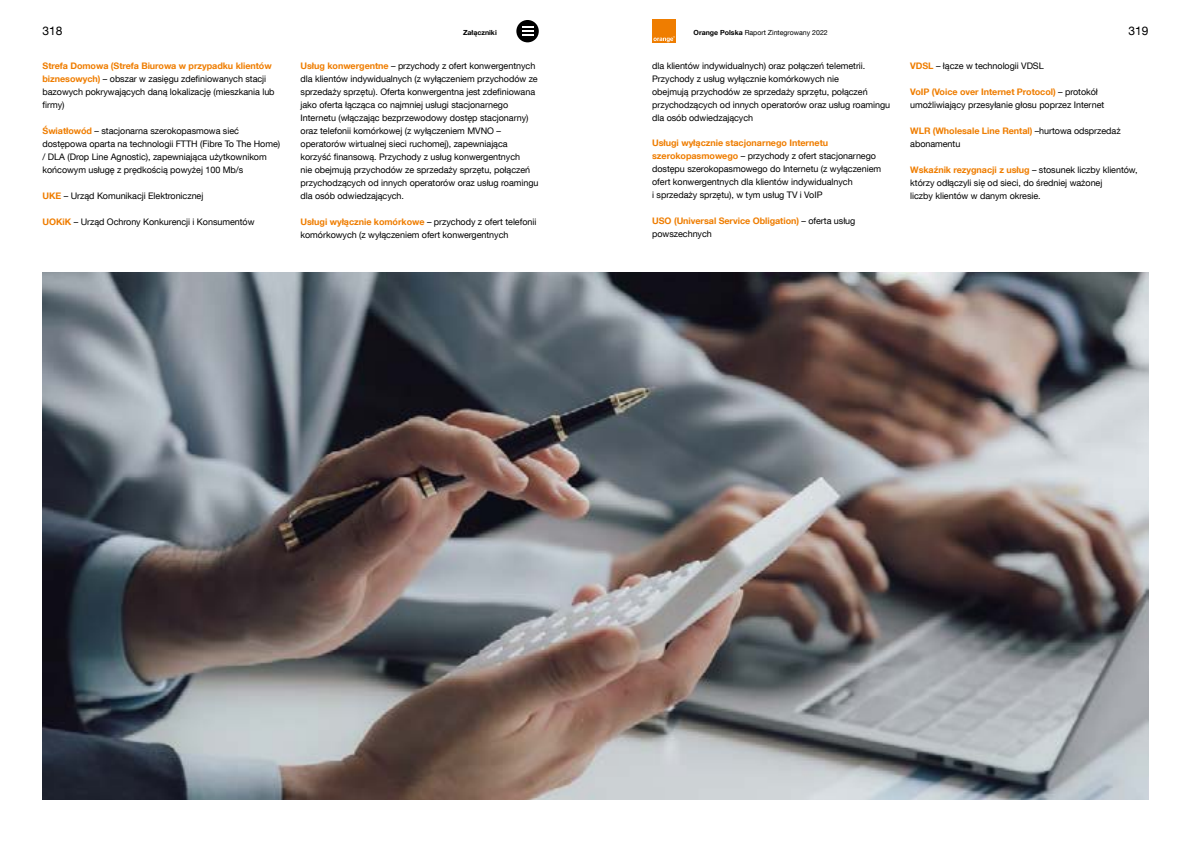
<style>
.page{position:relative;width:1191px;height:842px;background:#fff}
.page>*{position:absolute;margin:0;border:0;box-sizing:border-box;transform-origin:0 0}
.t1{font:12px "Helvetica Neue LT Com";letter-spacing:-.005em;color:#000}
.t2{font:9px/13px "Helvetica Neue LT Com";letter-spacing:-.005em;color:#000}
.t3{font:700 9px/13px "Helvetica Neue LT Com";letter-spacing:-.005em;color:#ef7d00}
.t4{font:7px "Helvetica Neue LT Com";color:#000}
.t5{font:700 7px "Helvetica Neue LT Com";color:#000}
.s1{font-weight:700}
.s2{font-weight:700;color:#ef7d00}
.s3{font-weight:400;color:#000}
</style>
<div class="page">
<div style="left:516px;top:20px;width:23px;height:22px;background:#000;border-radius:50%"></div>
<svg style="left:522px;top:27px;width:11px;height:9px"></svg>
<div style="left:652px;top:19px;width:24px;height:24px;background:#ef7d00"></div>
<svg style="left:653px;top:36px;width:22px;height:6px"></svg>
<img style="left:43px;top:272px;width:1105px;height:527px">
<h1 class="t1" style="left:43px;top:24px;width:21px">318</h1>
<p class="t5" style="left:463px;top:28px;width:35px">Załączniki</p>
<p class="t4" style="left:693px;top:28px;width:136px"><span class="s1">Orange Polska</span> Raport Zintegrowany 2022</p>
<h1 class="t1" style="left:1128px;top:24px;width:21px">319</h1>
<p class="t2" style="left:43px;top:59px;width:234px"><span class="s2">Strefa Domowa (Strefa Biurowa w przypadku klientów biznesowych)</span> – obszar w zasięgu zdefiniowanych stacji bazowych pokrywających daną lokalizację (mieszkania lub firmy)</p>
<p class="t2" style="left:43px;top:124px;width:239px"><span class="s2">Światłowód</span> – stacjonarna szerokopasmowa sieć dostępowa oparta na technologii FTTH (Fibre To The Home) / DLA (Drop Line Agnostic), zapewniająca użytkownikom końcowym usługę z prędkością powyżej 100 Mb/s</p>
<p class="t2" style="left:43px;top:189px;width:162px"><span class="s2">UKE</span> – Urząd Komunikacji Elektronicznej</p>
<p class="t2" style="left:43px;top:215px;width:213px"><span class="s2">UOKiK</span> – Urząd Ochrony Konkurencji i Konsumentów</p>
<p class="t2" style="left:910px;top:59px;width:135px"><span class="s2">VDSL</span> – łącze w technologii VDSL</p>
<p class="t2" style="left:910px;top:85px;width:196px"><span class="s2">VoIP (Voice over Internet Protocol)</span> – protokół umożliwiający przesyłanie głosu poprzez Internet</p>
<p class="t2" style="left:910px;top:124px;width:212px"><span class="s2">WLR (Wholesale Line Rental)</span> –hurtowa odsprzedaż abonamentu</p>
<p class="t2" style="left:910px;top:163px;width:229px"><span class="s2">Wskaźnik rezygnacji z usług</span> – stosunek liczby klientów, którzy odłączyli się od sieci, do średniej ważonej<br>liczby klientów w danym okresie.</p>
<p class="t2" style="left:652px;top:59px;width:239px">dla klientów indywidualnych) oraz połączeń telemetrii.<br>Przychody z usług wyłącznie komórkowych nie<br>obejmują przychodów ze sprzedaży sprzętu, połączeń przychodzących od innych operatorów oraz usług roamingu dla osób odwiedzających</p>
<p class="t2" style="left:652px;top:136px;width:230px"><span class="s2">Usługi wyłącznie stacjonarnego Internetu szerokopasmowego</span> – przychody z ofert stacjonarnego dostępu szerokopasmowego do Internetu (z wyłączeniem ofert konwergentnych dla klientów indywidualnych<br>i sprzedaży sprzętu), w tym usług TV i VoIP</p>
<p class="t3" style="left:652px;top:214px;width:205px">USO (Universal Service Obligation) <span class="s3">– oferta usług powszechnych</span></p>
<p class="t2" style="left:300px;top:59px;width:239px"><span class="s2">Usług konwergentne</span> – przychody z ofert konwergentnych dla klientów indywidualnych (z wyłączeniem przychodów ze sprzedaży sprzętu). Oferta konwergentna jest zdefiniowana jako oferta łącząca co najmniej usługi stacjonarnego Internetu (włączając bezprzewodowy dostęp stacjonarny) oraz telefonii komórkowej (z wyłączeniem MVNO – operatorów wirtualnej sieci ruchomej), zapewniająca korzyść finansową. Przychody z usług konwergentnych<br>nie obejmują przychodów ze sprzedaży sprzętu, połączeń przychodzących od innych operatorów oraz usług roamingu dla osób odwiedzających.</p>
<p class="t2" style="left:300px;top:215px;width:237px"><span class="s2">Usługi wyłącznie komórkowe</span> – przychody z ofert telefonii komórkowych (z wyłączeniem ofert konwergentnych</p>
</div>
